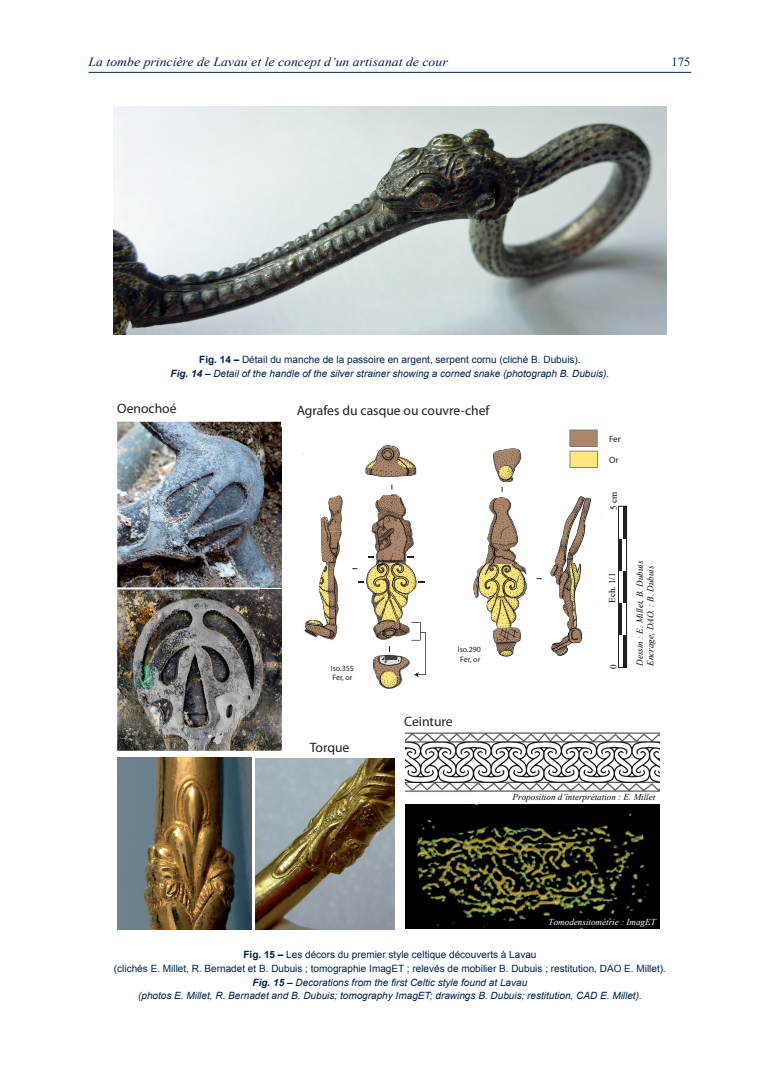
<style>
.page{position:relative;width:780px;height:1088px;background:#fff}
.page>*{position:absolute;margin:0;border:0;box-sizing:border-box;transform-origin:0 0}
.t1{font:13.62px "Myriad Pro";color:#231f20}
.t2{font:italic 12.5px "Times New Roman";color:#00214f;scale:1.1 1}
.t3{font:12.5px "Times New Roman";color:#00214f}
.t4{font:10px/13.8px "Arial";color:#00214f;text-align:center}
.t5{font:italic 10px/13.8px "Arial";color:#00214f;text-align:center}
.t6{font:italic 9.12px/10.9px "Times New Roman";color:#000}
.t7{font:italic 9.12px "Times New Roman";color:#fff}
.t8{font:9.12px "Times New Roman";color:#000}
.t9{font:9.12px "Myriad Pro";color:#231f20}
.t10{font:8px/9.5px "Myriad Pro";color:#231f20}
.s1{font-weight:700;font-style:normal}
.s2{font-style:normal}
.s3{font-weight:700}
.s4{font-weight:700;font-style:italic}
.s5{font-style:italic}
</style>
<div class="page">
<hr style="left:89px;top:72px;width:602px;height:1px;background:#00214f">
<img style="left:113px;top:106px;width:554px;height:228px">
<img style="left:406px;top:804px;width:253px;height:124px">
<img style="left:117px;top:589px;width:165px;height:162px">
<img style="left:118px;top:757px;width:134px;height:172px">
<img style="left:255px;top:758px;width:140px;height:171px">
<img style="left:406px;top:732px;width:253px;height:60px">
<img style="left:117px;top:422px;width:164px;height:165px">
<img style="left:473px;top:429px;width:130px;height:228px">
<img style="left:493px;top:449px;width:27px;height:32px">
<svg style="left:499px;top:466px;width:13px;height:13px"></svg>
<img style="left:485px;top:498px;width:33px;height:65px">
<img style="left:474px;top:564px;width:5px;height:33px">
<img style="left:493px;top:628px;width:27px;height:24px">
<svg style="left:499px;top:649px;width:13px;height:6px"></svg>
<img style="left:479px;top:563px;width:47px;height:65px">
<img style="left:480px;top:563px;width:39px;height:11px">
<img style="left:550px;top:497px;width:39px;height:117px">
<img style="left:551px;top:614px;width:29px;height:39px">
<svg style="left:556px;top:648px;width:11px;height:7px"></svg>
<img style="left:569px;top:564px;width:11px;height:64px">
<img style="left:570px;top:588px;width:3px;height:33px">
<img style="left:260px;top:548px;width:165px;height:41px">
<img style="left:281px;top:508px;width:40px;height:40px">
<img style="left:281px;top:427px;width:136px;height:81px">
<img style="left:260px;top:589px;width:22px;height:121px">
<img style="left:260px;top:427px;width:21px;height:160px">
<img style="left:373px;top:626px;width:15px;height:44px">
<svg style="left:411px;top:622px;width:15px;height:55px"></svg>
<img style="left:366px;top:446px;width:49px;height:31px">
<svg style="left:366px;top:459px;width:10px;height:10px"></svg>
<img style="left:397px;top:457px;width:17px;height:11px">
<img style="left:305px;top:531px;width:36px;height:108px">
<img style="left:321px;top:496px;width:21px;height:36px">
<img style="left:328px;top:567px;width:1px;height:55px">
<img style="left:306px;top:620px;width:15px;height:5px">
<img style="left:372px;top:495px;width:41px;height:67px">
<img style="left:367px;top:562px;width:48px;height:53px">
<img style="left:383px;top:578px;width:2px;height:23px">
<img style="left:385px;top:578px;width:5px;height:23px">
<img style="left:372px;top:594px;width:4px;height:14px">
<svg style="left:374px;top:596px;width:2px;height:10px"></svg>
<img style="left:374px;top:615px;width:35px;height:24px">
<img style="left:377px;top:615px;width:17px;height:7px">
<img style="left:374px;top:656px;width:35px;height:32px">
<svg style="left:379px;top:646px;width:23px;height:20px"></svg>
<img style="left:381px;top:680px;width:16px;height:7px">
<img style="left:381px;top:671px;width:16px;height:9px">
<div style="left:618px;top:603px;width:8px;height:32px;background:#231f20"></div>
<hr style="left:622px;top:603px;width:4px;height:32px;background:#fff">
<svg style="left:623px;top:571px;width:1px;height:32px"></svg>
<div style="left:618px;top:538px;width:8px;height:33px;background:#231f20"></div>
<hr style="left:622px;top:538px;width:4px;height:33px;background:#fff">
<svg style="left:623px;top:508px;width:1px;height:30px"></svg>
<svg style="left:623px;top:635px;width:1px;height:30px"></svg>
<div style="left:618px;top:506px;width:8px;height:161px;border:1px solid #231f20"></div>
<img style="left:569px;top:429px;width:28px;height:18px">
<img style="left:569px;top:451px;width:29px;height:17px">
<p class="t2" style="left:89px;top:53px;width:328px">La tombe princière de Lavau et le concept d’un artisanat de cour</p>
<p class="t3" style="left:671px;top:53px;width:20px">175</p>
<p class="t5" style="left:170px;top:353px;width:440px"><span class="s1">Fig. 14 –</span> <span class="s2">Détail du manche de la passoire en argent, serpent cornu (cliché B. Dubuis).<br></span><span class="s3">Fig. 14 –</span> Detail of the handle of the silver strainer showing a corned snake (photograph B. Dubuis).</p>
<h1 class="t1" style="left:117px;top:400px;width:61px">Oenochoé</h1>
<h1 class="t1" style="left:297px;top:402px;width:194px">Agrafes du casque ou couvre-chef</h1>
<p class="t10" style="left:331px;top:663px;width:25px">Iso.355<br>Fer, or</p>
<h1 class="t1" style="left:310px;top:738px;width:41px">Torque</h1>
<p class="t10" style="left:458px;top:644px;width:25px">Iso.290<br>Fer, or</p>
<h1 class="t1" style="left:404px;top:713px;width:50px">Ceinture</h1>
<p class="t9" style="left:609px;top:433px;width:13px">Fer</p>
<p class="t9" style="left:609px;top:454px;width:11px">Or</p>
<p class="t8" style="left:607px;top:510px;width:19px;rotate:-90deg">5 cm</p>
<p class="t8" style="left:605px;top:603px;width:32px;rotate:-90deg">Ech. 1/1</p>
<p class="t8" style="left:607px;top:669px;width:6px;rotate:-90deg">0</p>
<p class="t6" style="left:634px;top:666px;width:107px;rotate:-90deg">Dessin : E. Millet, B. Dubuis<br>Encrage, DAO. : B. Dubuis</p>
<p class="t6" style="left:512px;top:791px;width:144px">Proposition d’interprétation : E. Millet</p>
<p class="t7" style="left:548px;top:915px;width:109px">Tomodensitométrie : ImagET</p>
<p class="t4" style="left:114px;top:948px;width:553px"><span class="s3">Fig. 15 –</span> Les décors du premier style celtique découverts à Lavau<br>(clichés E. Millet, R. Bernadet et B. Dubuis ; tomographie ImagET ; relevés de mobilier B. Dubuis ; restitution, DAO E. Millet).<br><span class="s4">Fig. 15 –</span> <span class="s5">Decorations from the first Celtic style found at Lavau<br>(photos E. Millet, R. Bernadet and B. Dubuis; tomography ImagET; drawings B. Dubuis; restitution, CAD E. Millet).</span></p>
</div>
